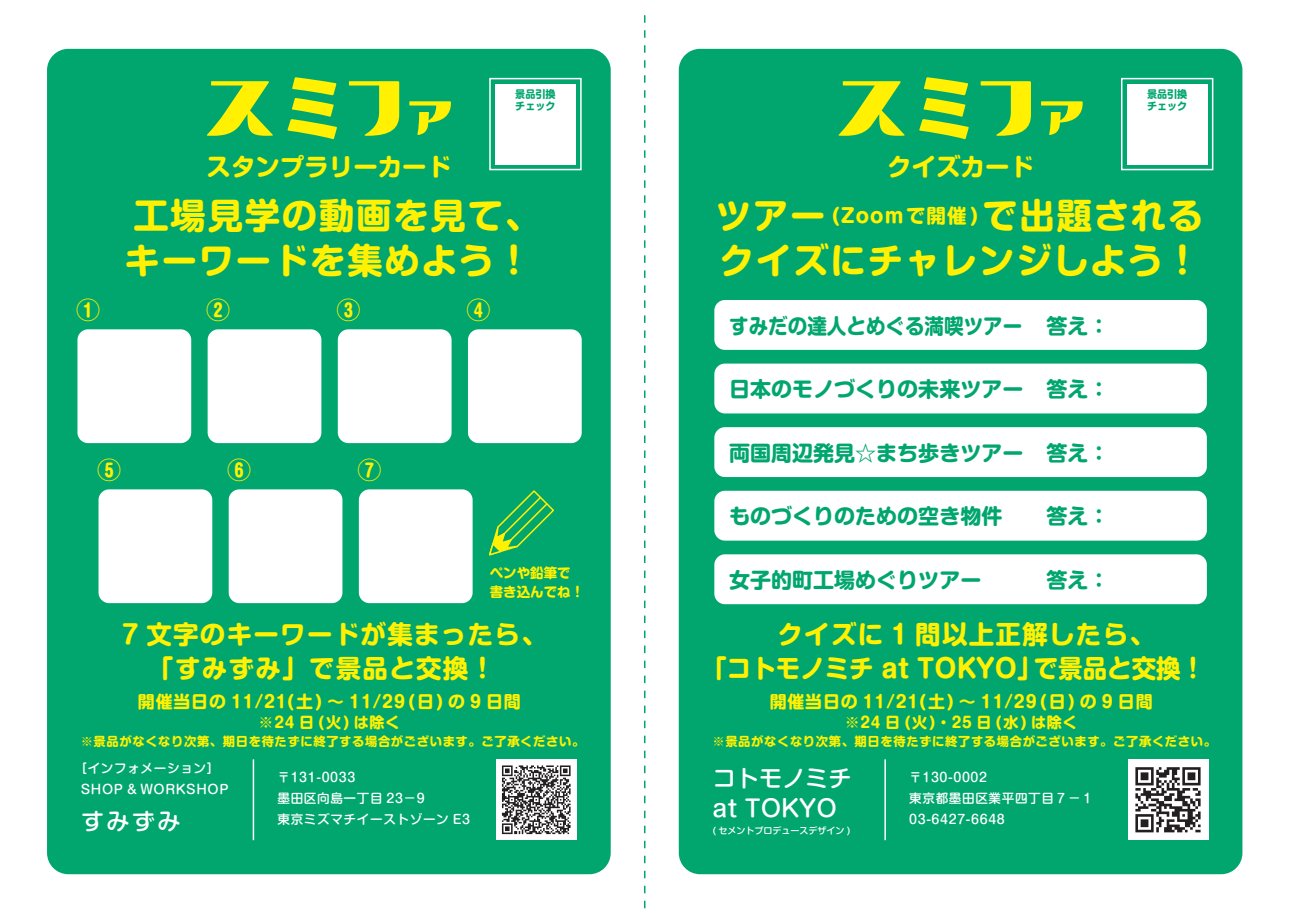
<style>
.page{position:relative;width:1289px;height:919px;background:#fff}
.page>*{position:absolute;margin:0;border:0;box-sizing:border-box;transform-origin:0 0}
.t1{font:700 35.4px/45.3px "Shin M Go Pro";letter-spacing:.05em;color:#fff101}
.t2{font:700 25.5px/34.5px "Shin M Go Pro";color:#fff101}
.t3{font:700 25.5px/34.5px "Shin M Go Pro";letter-spacing:.05em;color:#fff101}
.t4{font:700 24.45px "Shin M Go Pro";color:#fff101}
.t5{font:700 24px "Shin M Go Pro";color:#fff101}
.t6{font:500 23.1px/29.4px "Shin M Go Pro";color:#fff}
.t7{font:700 21px "Shin M Go Pro";color:#00a66e}
.t8{font:700 21px "Shin M Go Pro";color:#00a66e;scale:.93 1}
.t9{font:700 16.95px "Shin M Go Pro";letter-spacing:.05em;color:#fff101}
.t10{font:700 15px "Shin M Go Pro";letter-spacing:.05em;color:#fff101}
.t11{font:700 13.5px/19.5px "Shin M Go Pro";color:#fff101}
.t12{font:500 12.6px/21px "Shin M Go Pro";letter-spacing:.05em;color:#fff}
.t13{font:700 12.3px "Shin M Go Pro";letter-spacing:.05em;color:#fff101}
.t14{font:700 10.5px/12px "Shin M Go Pro";color:#00a66e;scale:.96 1}
.t15{font:500 9px "Shin M Go Pro";color:#fff}
</style>
<div class="page">
<svg style="left:644px;top:15px;width:1px;height:893px"></svg>
<div style="left:47px;top:49px;width:563px;height:825px;background:#00a66e;border-radius:21px"></div>
<div style="left:678px;top:49px;width:564px;height:825px;background:#00a66e;border-radius:21px"></div>
<hr style="left:253px;top:759px;width:1px;height:81px;background:#fff">
<svg style="left:206px;top:81px;width:67px;height:55px"></svg>
<svg style="left:349px;top:81px;width:50px;height:55px"></svg>
<svg style="left:287px;top:77px;width:50px;height:62px"></svg>
<svg style="left:409px;top:101px;width:42px;height:34px"></svg>
<div style="left:98px;top:489px;width:114px;height:114px;background:#fff;border-radius:11px"></div>
<div style="left:229px;top:489px;width:113px;height:114px;background:#fff;border-radius:11px"></div>
<div style="left:359px;top:489px;width:113px;height:114px;background:#fff;border-radius:11px"></div>
<div style="left:77px;top:329px;width:114px;height:114px;background:#fff;border-radius:11px"></div>
<div style="left:208px;top:329px;width:113px;height:114px;background:#fff;border-radius:11px"></div>
<div style="left:338px;top:329px;width:113px;height:114px;background:#fff;border-radius:11px"></div>
<div style="left:468px;top:329px;width:113px;height:114px;background:#fff;border-radius:11px"></div>
<div style="left:496px;top:759px;width:80px;height:81px;background:#fff"></div>
<svg style="left:502px;top:765px;width:68px;height:69px"></svg>
<div style="left:489px;top:78px;width:92px;height:92px;border:2px solid #fff"></div>
<div style="left:495px;top:84px;width:80px;height:80px;background:#fff"></div>
<svg style="left:838px;top:81px;width:66px;height:55px"></svg>
<svg style="left:980px;top:81px;width:50px;height:55px"></svg>
<svg style="left:919px;top:77px;width:49px;height:62px"></svg>
<svg style="left:1041px;top:101px;width:41px;height:34px"></svg>
<hr style="left:884px;top:759px;width:1px;height:81px;background:#fff">
<svg style="left:489px;top:490px;width:65px;height:66px"></svg>
<div style="left:714px;top:300px;width:492px;height:50px;background:#fff;border-radius:11px"></div>
<div style="left:714px;top:363px;width:492px;height:50px;background:#fff;border-radius:11px"></div>
<div style="left:714px;top:427px;width:492px;height:50px;background:#fff;border-radius:11px"></div>
<div style="left:714px;top:490px;width:492px;height:50px;background:#fff;border-radius:11px"></div>
<div style="left:714px;top:554px;width:492px;height:50px;background:#fff;border-radius:11px"></div>
<div style="left:1127px;top:759px;width:81px;height:81px;background:#fff"></div>
<svg style="left:1135px;top:767px;width:65px;height:65px"></svg>
<div style="left:1120px;top:78px;width:93px;height:92px;border:2px solid #fff"></div>
<div style="left:1126px;top:84px;width:81px;height:80px;background:#fff"></div>
<p class="t14" style="left:515px;top:87px;width:44px">景品引換チェック</p>
<p class="t14" style="left:1146px;top:87px;width:44px">景品引換チェック</p>
<h3 class="t4" style="left:206px;top:147px;width:246px">スタンプラリーカード</h3>
<h1 class="t1" style="left:124px;top:188px;width:417px">工場見学の動画を見て、キーワードを集めよう！</h1>
<h3 class="t5" style="left:76px;top:290px;width:25px">①</h3>
<h3 class="t5" style="left:206px;top:290px;width:25px">②</h3>
<h3 class="t5" style="left:336px;top:290px;width:25px">③</h3>
<h3 class="t5" style="left:466px;top:290px;width:25px">④</h3>
<h3 class="t5" style="left:97px;top:450px;width:25px">⑤</h3>
<h3 class="t5" style="left:227px;top:450px;width:25px">⑥</h3>
<h3 class="t5" style="left:357px;top:450px;width:25px">⑦</h3>
<p class="t11" style="left:489px;top:561px;width:96px">ペンや鉛筆で書き込んでね！</p>
<h2 class="t3" style="left:148px;top:613px;width:400px;text-indent:-26px">7 文字のキーワードが集まったら、「すみずみ」で景品と交換！</h2>
<h3 class="t9" style="left:138px;top:688px;width:384px">開催当日の 11/21(土) ～ 11/29 (日) の 9 日間</h3>
<p class="t10" style="left:259px;top:709px;width:143px">※24 日 (火) は除く</p>
<p class="t13" style="left:81px;top:731px;width:505px">※景品がなくなり次第、期日を待たずに終了する場合がございます。ご了承ください。</p>
<p class="t12" style="left:81px;top:756px;width:149px;text-indent:-6px">［インフォメーション］<br>SHOP &amp; WORKSHOP</p>
<p class="t12" style="left:277px;top:765px;width:149px">〒131-0033<br>墨田区向島一丁目 23－9</p>
<h3 class="t6" style="left:81px;top:803px;width:101px">すみずみ</h3>
<p class="t12" style="left:277px;top:807px;width:194px">東京ミズマチイーストゾーン E3</p>
<h3 class="t4" style="left:887px;top:147px;width:148px">クイズカード</h3>
<h1 class="t1" style="left:716px;top:188px;width:489px">ツアー <sup>(Zoomで開催</sup> <sup>)</sup> で出題されるクイズにチャレンジしよう！</h1>
<h3 class="t8" style="left:729px;top:308px;width:410px">すみだの達人とめぐる満喫ツアー 答え：</h3>
<h3 class="t7" style="left:729px;top:372px;width:295px">日本のモノづくりの未来ツアー</h3>
<h3 class="t7" style="left:1046px;top:372px;width:64px">答え：</h3>
<h3 class="t7" style="left:729px;top:435px;width:295px">両国周辺発見☆まち歩きツアー</h3>
<h3 class="t7" style="left:1046px;top:435px;width:64px">答え：</h3>
<h3 class="t7" style="left:729px;top:499px;width:274px">ものづくりのための空き物件</h3>
<h3 class="t7" style="left:1046px;top:499px;width:64px">答え：</h3>
<h3 class="t7" style="left:729px;top:562px;width:253px">女子的町工場めぐりツアー</h3>
<h3 class="t7" style="left:1046px;top:562px;width:64px">答え：</h3>
<h2 class="t2" style="left:702px;top:613px;width:504px;text-indent:75px">クイズに 1 問以上正解したら、<br>「コトモノミチ at TOKYO」で景品と交換！</h2>
<h3 class="t9" style="left:769px;top:688px;width:384px">開催当日の 11/21(土) ～ 11/29 (日) の 9 日間</h3>
<p class="t10" style="left:844px;top:709px;width:234px">※24 日 (火)・25 日 (水) は除く</p>
<p class="t13" style="left:712px;top:731px;width:505px">※景品がなくなり次第、期日を待たずに終了する場合がございます。ご了承ください。</p>
<h3 class="t6" style="left:712px;top:761px;width:140px">コトモノミチat TOKYO</h3>
<p class="t15" style="left:712px;top:823px;width:139px">( セメントプロデュースデザイン )</p>
<p class="t12" style="left:909px;top:765px;width:186px">〒130-0002<br>東京都墨田区業平四丁目７－１<br>03-6427-6648</p>
</div>
